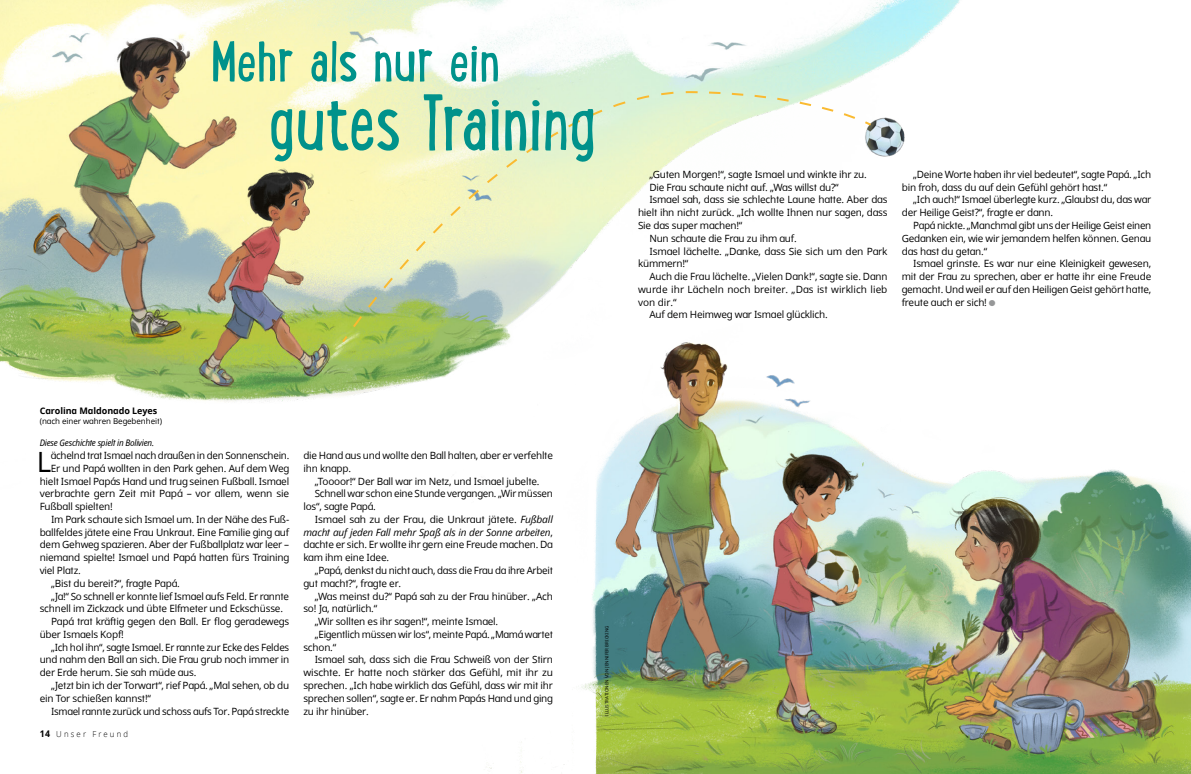
<style>
.page{position:relative;width:1191px;height:774px;background:#fff}
.page>*{position:absolute;margin:0;border:0;box-sizing:border-box;transform-origin:0 0}
.h1_Lunchbox{font:84.1px "Lunch Box";letter-spacing:-.02em;color:#00928b}
.h1_Lunchbox-2{font:62.4px "Lunch Box";letter-spacing:-.015em;color:#00928b}
.p1_first{font:27.9px "Dots Solidlds Lat";color:#000}
.p1{font:10px/12.8px "Dots Solidlds Lat";letter-spacing:-.02em;color:#000}
.p1_first-2{font:10px "Dots Solidlds Lat";letter-spacing:-.02em;color:#000}
.p1_bio{font:italic 9px "Dots Solid Condlds Lat";letter-spacing:-.02em;color:#000}
.p1_author-name{font:700 9px "Dots Solidlds Lat";letter-spacing:-.005em;color:#000}
.t1{font:300 8.2px "Dots Solidlds Lat";letter-spacing:.28em;color:#000;scale:.95 1}
.p1_author-role{font:8px "Dots Solidlds Lat";letter-spacing:-.005em;color:#000}
.t2{font:4.5px "Dots Solidlds Lat";color:#000}
.s1{font-family:"Ding P Ilds Dpi";font-size:8.5px;color:#969798}
.s2{font-weight:700;font-size:9.2px}
.s3{font-style:italic}
</style>
<div class="page">
<img style="left:0;top:0;width:1191px;height:774px">
<svg style="left:341px;top:90px;width:531px;height:254px"></svg>
<p class="h1_Lunchbox-2" style="left:210px;top:17px;width:291px">Mehr als nur ein</p>
<p class="h1_Lunchbox" style="left:268px;top:64px;width:330px">gutes Training</p>
<p class="p1" style="left:649px;top:168px;width:219px">„Guten Morgen!“, sagte Ismael und winkte ihr zu.</p>
<p class="p1" style="left:649px;top:181px;width:191px">Die Frau schaute nicht auf. „Was willst du?“</p>
<p class="p1" style="left:638px;top:193px;width:251px;text-align:justify;text-indent:11px">Ismael sah, dass sie schlechte Laune hatte. Aber das hielt ihn nicht zurück. „Ich wollte Ihnen nur sagen, dass Sie das super machen!“</p>
<p class="p1" style="left:649px;top:232px;width:149px">Nun schaute die Frau zu ihm auf.</p>
<p class="p1" style="left:638px;top:245px;width:251px;text-indent:11px">Ismael lächelte. „Danke, dass Sie sich um den Park kümmern!“</p>
<p class="p1" style="left:638px;top:270px;width:251px;text-align:justify;text-indent:11px">Auch die Frau lächelte. „Vielen Dank!“, sagte sie. Dann wurde ihr Lächeln noch breiter. „Das ist wirklich lieb von dir.“</p>
<p class="p1" style="left:649px;top:308px;width:180px">Auf dem Heimweg war Ismael glücklich.</p>
<p class="p1" style="left:901px;top:168px;width:251px;text-indent:11px">„Deine Worte haben ihr viel bedeutet“, sagte Papá. „Ich bin froh, dass du auf dein Gefühl gehört hast.“</p>
<p class="p1" style="left:901px;top:193px;width:251px;text-indent:11px">„Ich auch!“ Ismael überlegte kurz. „Glaubst du, das war der Heilige Geist?“, fragte er dann.</p>
<p class="p1" style="left:901px;top:219px;width:251px;text-align:justify;text-indent:11px">Papá nickte. „Manchmal gibt uns der Heilige Geist einen Gedanken ein, wie wir jemandem helfen können. Genau das hast du getan.“</p>
<p class="p1" style="left:901px;top:257px;width:251px;text-align:justify;text-indent:11px">Ismael grinste. Es war nur eine Kleinigkeit gewesen, mit der Frau zu sprechen, aber er hatte ihr eine Freude gemacht. Und weil er auf den Heiligen Geist gehört hatte, freute auch er sich! <span class="s1">●</span></p>
<p class="p1_author-name" style="left:40px;top:404px;width:119px">Carolina Maldonado Leyes</p>
<p class="p1_author-role" style="left:40px;top:416px;width:124px">(nach einer wahren Begebenheit)</p>
<p class="p1_bio" style="left:40px;top:436px;width:116px">Diese Geschichte spielt in Bolivien.</p>
<p class="p1_first" style="left:37px;top:441px;width:16px">L</p>
<p class="p1_first-2" style="left:51px;top:448px;width:240px">ächelnd trat Ismael nach draußen in den Sonnenschein.</p>
<p class="p1_first-2" style="left:51px;top:461px;width:240px">Er und Papá wollten in den Park gehen. Auf dem Weg</p>
<p class="p1_first-2" style="left:40px;top:474px;width:251px">hielt Ismael Papás Hand und trug seinen Fußball. Ismael</p>
<p class="p1_first-2" style="left:40px;top:486px;width:251px">verbrachte gern Zeit mit Papá – vor allem, wenn sie</p>
<p class="p1_first-2" style="left:40px;top:499px;width:75px">Fußball spielten!</p>
<p class="p1" style="left:40px;top:513px;width:251px;text-align:justify;text-indent:11px">Im Park schaute sich Ismael um. In der Nähe des Fuß&shy;ballfeldes jätete eine Frau Unkraut. Eine Familie ging auf dem Gehweg spazieren. Aber der Fußballplatz war leer – niemand spielte! Ismael und Papá hatten fürs Training viel Platz.</p>
<p class="p1" style="left:51px;top:577px;width:130px">„Bist du bereit?“, fragte Papá.</p>
<p class="p1" style="left:40px;top:590px;width:251px;text-indent:11px">„Ja!“ So schnell er konnte lief Ismael aufs Feld. Er rannte schnell im Zickzack und übte Elfmeter und Eckschüsse.</p>
<p class="p1" style="left:40px;top:615px;width:251px;text-indent:11px">Papá trat kräftig gegen den Ball. Er flog geradewegs über Ismaels Kopf!</p>
<p class="p1" style="left:40px;top:641px;width:251px;text-align:justify;text-indent:11px">„Ich hol ihn“, sagte Ismael. Er rannte zur Ecke des Feldes und nahm den Ball an sich. Die Frau grub noch immer in der Erde herum. Sie sah müde aus.</p>
<p class="p1" style="left:40px;top:679px;width:251px;text-indent:11px">„Jetzt bin ich der Torwart“, rief Papá. „Mal sehen, ob du ein Tor schießen kannst!“</p>
<p class="p1" style="left:51px;top:705px;width:240px">Ismael rannte zurück und schoss aufs Tor. Papá streckte</p>
<p class="t1" style="left:40px;top:728px;width:94px"><span class="s2">14</span> Unser Freund</p>
<p class="p1" style="left:303px;top:449px;width:251px">die Hand aus und wollte den Ball halten, aber er verfehlte ihn knapp.</p>
<p class="p1" style="left:315px;top:475px;width:226px">„Toooor!“ Der Ball war im Netz, und Ismael jubelte.</p>
<p class="p1" style="left:303px;top:487px;width:251px;text-indent:11px">Schnell war schon eine Stunde vergangen. „Wir müssen los“, sagte Papá.</p>
<p class="p1" style="left:303px;top:513px;width:251px;text-align:justify;text-indent:11px">Ismael sah zu der Frau, die Unkraut jätete. <span class="s3">Fußball macht auf jeden Fall mehr Spaß als in der Sonne arbeiten</span>, dachte er sich. Er wollte ihr gern eine Freude machen. Da kam ihm eine Idee.</p>
<p class="p1" style="left:303px;top:564px;width:251px;text-indent:11px">„Papá, denkst du nicht auch, dass die Frau da ihre Arbeit gut macht?“, fragte er.</p>
<p class="p1" style="left:303px;top:590px;width:251px;text-indent:11px">„Was meinst du?“ Papá sah zu der Frau hinüber. „Ach so! Ja, natürlich.“</p>
<p class="p1" style="left:315px;top:615px;width:185px">„Wir sollten es ihr sagen!“, meinte Ismael.</p>
<p class="p1" style="left:303px;top:628px;width:251px;text-indent:11px">„Eigentlich müssen wir los“, meinte Papá. „Mamá wartet schon.“</p>
<p class="p1" style="left:303px;top:653px;width:251px;text-align:justify;text-indent:11px">Ismael sah, dass sich die Frau Schweiß von der Stirn wischte. Er hatte noch stärker das Gefühl, mit ihr zu sprechen. „Ich habe wirklich das Gefühl, dass wir mit ihr sprechen sollen“, sagte er. Er nahm Papás Hand und ging zu ihr hinüber.</p>
<p class="t2" style="left:603px;top:716px;width:92px;rotate:-90deg">ILLUSTRATIONEN VON JENNIFER BRICKING</p>
</div>
